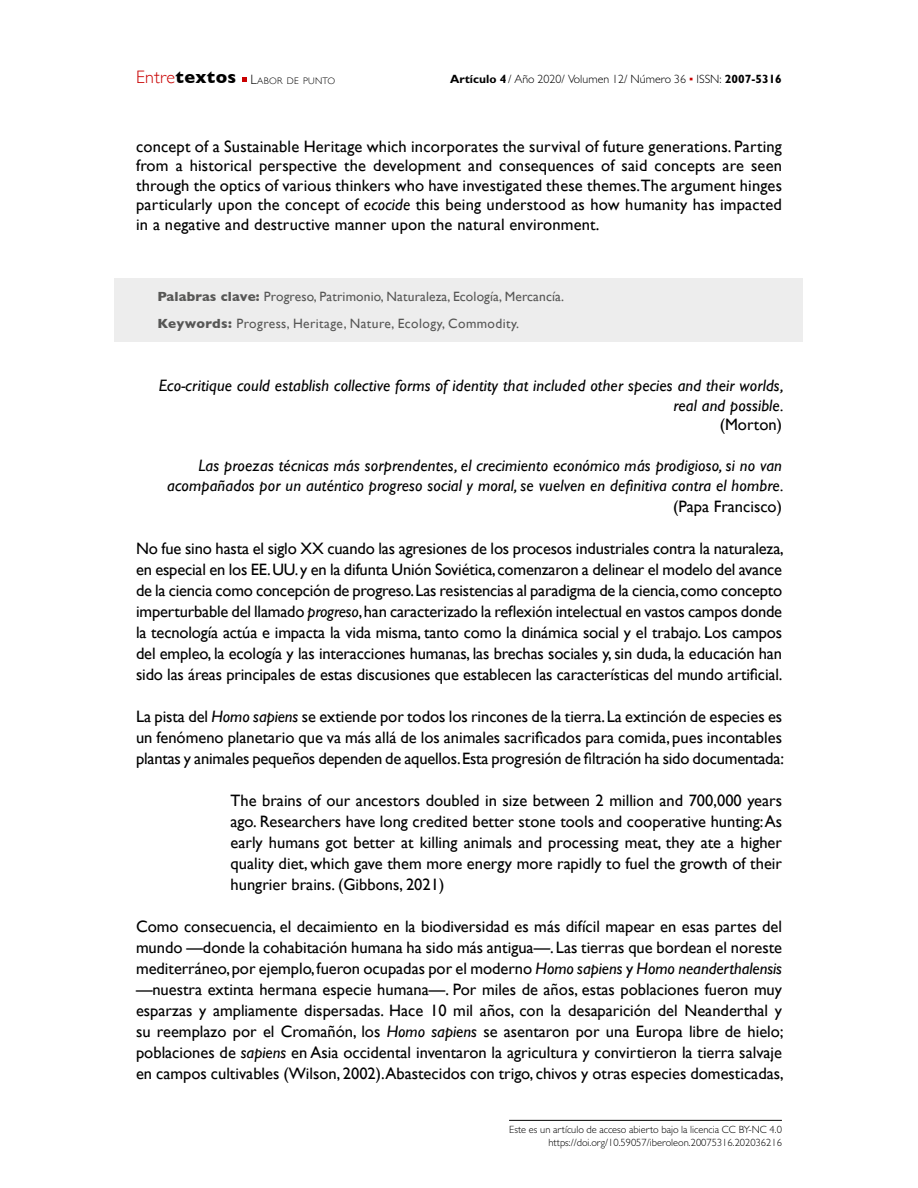
<style>
.page{position:relative;width:918px;height:1188px;background:#fff}
.page>*{position:absolute;margin:0;border:0;box-sizing:border-box;transform-origin:0 0}
._1_Cuerpo_General{font:16.5px/21px "Gill Sans";color:#000;text-align:justify}
._2_ADELANTADO_VACIO{font:16.5px/21px "Gill Sans";color:#000;text-align:justify}
._1_Cuerpo_General-2{font:italic 16.5px/19.5px "Gill Sans";letter-spacing:.01em;color:#000;text-align:right}
._8_Palabras_clave{font:13.5px "Gill Sans";letter-spacing:.01em;color:#575756}
._8_Palabras_clave-2{font:13.5px "Gill Sans";letter-spacing:.03em;color:#575756}
.t1{font:300 12px "Gill Sans MT Pro";color:#000}
.t2{font:300 10.5px/12.6px "Gill Sans MT Pro";color:#000;text-align:right}
.t3{font:300 9.45px "Gill Sans";letter-spacing:.03em;color:#000}
.s1{font-size:18px;color:#c90000}
.s2{font-weight:700;font-size:18px}
.s3{font-size:13.5px}
.s4{font-weight:700}
.s5{font-family:"Times New Roman";font-weight:400;color:#c90000}
.s6{font-style:italic}
</style>
<div class="page">
<svg style="left:242px;top:77px;width:4px;height:4px"></svg>
<hr style="left:509px;top:1120px;width:273px;height:1px;background:#000">
<div style="left:115px;top:278px;width:688px;height:63px;background:#ededed"></div>
<p class="t3" style="left:136px;top:73px;width:201px"><span class="s1">Entre</span><span class="s2">textos</span> <span class="s3">L</span>ABOR DE PUNTO</p>
<p class="t1" style="left:450px;top:71px;width:333px"><span class="s4">Artículo 4</span>/ Año 2020/ Volumen 12/ Número 36 <span class="s5">▪</span> ISSN: <span class="s4">2007-5316</span></p>
<p class="_1_Cuerpo_General" style="left:136px;top:136px;width:647px;line-height:19.5px">concept of a Sustainable Heritage which incorporates the survival of future generations. Parting from a historical perspective the development and consequences of said concepts are seen through the optics of various thinkers who have investigated these themes.The argument hinges particularly upon the concept of <span class="s6">ecocide</span> this being understood as how humanity has impacted in a negative and destructive manner upon the natural environment.</p>
<p class="_8_Palabras_clave" style="left:157px;top:288px;width:408px"><span class="s4">Palabras clave:</span> Progreso, Patrimonio, Naturaleza, Ecología, Mercancía.</p>
<p class="_8_Palabras_clave-2" style="left:157px;top:315px;width:363px"><span class="s4">Keywords:</span> Progress, Heritage, Nature, Ecology, Commodity.</p>
<p class="_1_Cuerpo_General-2" style="left:159px;top:376px;width:627px">Eco-critique could establish collective forms of identity that included other species and their worlds, real and possible.</p>
<p class="_1_Cuerpo_General" style="left:720px;top:414px;width:64px">(Morton)</p>
<p class="_1_Cuerpo_General-2" style="left:167px;top:456px;width:618px">Las proezas técnicas más sorprendentes, el crecimiento económico más prodigioso, si no van acompañados por un auténtico progreso social y moral, se vuelven en definitiva contra el hombre.</p>
<p class="_1_Cuerpo_General" style="left:673px;top:495px;width:110px">(Papa Francisco)</p>
<p class="_1_Cuerpo_General" style="left:136px;top:537px;width:649px">No fue sino hasta el siglo XX cuando las agresiones de los procesos industriales contra la naturaleza, en especial en los EE. UU. y en la difunta Unión Soviética, comenzaron a delinear el modelo del avance de la ciencia como concepción de progreso. Las resistencias al paradigma de la ciencia, como concepto imperturbable del llamado <span class="s6">progreso</span>, han caracterizado la reflexión intelectual en vastos campos donde la tecnología actúa e impacta la vida misma, tanto como la dinámica social y el trabajo. Los campos del empleo, la ecología y las interacciones humanas, las brechas sociales y, sin duda, la educación han sido las áreas principales de estas discusiones que establecen las características del mundo artificial.</p>
<p class="_1_Cuerpo_General" style="left:136px;top:706px;width:649px">La pista del <span class="s6">Homo sapiens</span> se extiende por todos los rincones de la tierra. La extinción de especies es un fenómeno planetario que va más allá de los animales sacrificados para comida, pues incontables plantas y animales pequeños dependen de aquellos. Esta progresión de filtración ha sido documentada:</p>
<p class="_2_ADELANTADO_VACIO" style="left:231px;top:790px;width:553px">The brains of our ancestors doubled in size between 2 million and 700,000 years ago. Researchers have long credited better stone tools and cooperative hunting: As early humans got better at killing animals and processing meat, they ate a higher quality diet, which gave them more energy more rapidly to fuel the growth of their hungrier brains. (Gibbons, 2021)</p>
<p class="_1_Cuerpo_General" style="left:136px;top:916px;width:649px">Como consecuencia, el decaimiento en la biodiversidad es más difícil mapear en esas partes del mundo —donde la cohabitación humana ha sido más antigua—. Las tierras que bordean el noreste mediterráneo, por ejemplo, fueron ocupadas por el moderno <span class="s6">Homo sapiens</span> y <span class="s6">Homo neanderthalensis </span>—nuestra extinta hermana especie humana—. Por miles de años, estas poblaciones fueron muy esparzas y ampliamente dispersadas. Hace 10 mil años, con la desaparición del Neanderthal y su reemplazo por el Cromañón, los <span class="s6">Homo sapiens</span> se asentaron por una Europa libre de hielo; poblaciones de <span class="s6">sapiens</span> en Asia occidental inventaron la agricultura y convirtieron la tierra salvaje en campos cultivables (Wilson, 2002).Abastecidos con trigo, chivos y otras especies domesticadas,</p>
<p class="t2" style="left:509px;top:1123px;width:274px">Este es un artículo de acceso abierto bajo la licencia CC BY-NC 4.0 https://doi.org/10.59057/iberoleon.20075316.202036216</p>
</div>
